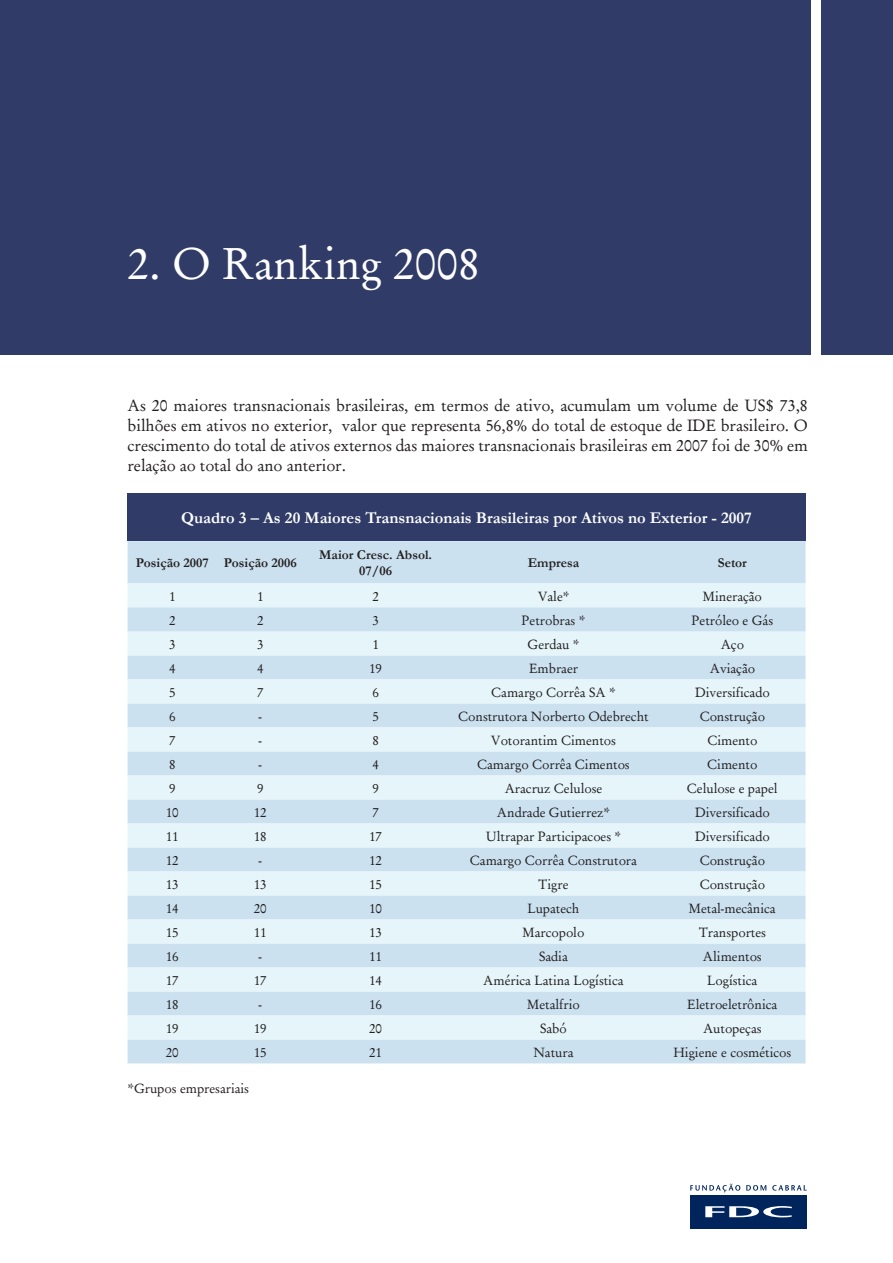
<style>
.page{position:relative;width:893px;height:1263px;background:#fff}
.page>*{position:absolute;margin:0;border:0;box-sizing:border-box;transform-origin:0 0}
.t1{font:45px "Garamond";color:#fff}
.t2{font:16.5px/19.8px "Garamond";color:#231f20;text-align:justify}
.t3{font:700 16.5px "Garamond";color:#fff}
.t4{font:13.5px "Garamond";color:#231f20}
.t5{font:700 13.5px/16.2px "Garamond";color:#231f20;text-align:center}
</style>
<div class="page">
<div style="left:690px;top:1194px;width:117px;height:34px;background:#00255d"></div>
<svg style="left:690px;top:1184px;width:50px;height:8px"></svg>
<svg style="left:746px;top:1185px;width:20px;height:5px"></svg>
<svg style="left:772px;top:1185px;width:35px;height:5px"></svg>
<svg style="left:705px;top:1206px;width:87px;height:11px"></svg>
<div style="left:128px;top:494px;width:678px;height:47px;background:#303c67"></div>
<div style="left:128px;top:541px;width:678px;height:522px;background:#cbe1f0"></div>
<svg style="left:128px;top:583px;width:678px;height:456px;background:#d9ebf5"></svg>
<div style="left:128px;top:607px;width:678px;height:24px;background:#cbe1f0"></div>
<div style="left:128px;top:967px;width:678px;height:24px;background:#e5f5fa"></div>
<div style="left:0;top:0;width:810px;height:355px;background:#303c67"></div>
<div style="left:821px;top:0;width:72px;height:355px;background:#303c67"></div>
<h1 class="t1" style="left:128px;top:232px;width:354px">2. O Ranking 2008</h1>
<p class="t2" style="left:128px;top:395px;width:682px">As 20 maiores transnacionais brasileiras, em termos de ativo, acumulam um volume de US$ 73,8 bilhões em ativos no exterior, valor que representa 56,8% do total de estoque de IDE brasileiro. O crescimento do total de ativos externos das maiores transnacionais brasileiras em 2007 foi de 30% em relação ao total do ano anterior.</p>
<p class="t3" style="left:181px;top:506px;width:572px">Quadro 3 – As 20 Maiores Transnacionais Brasileiras por Ativos no Exterior - 2007</p>
<p class="t5" style="left:136px;top:554px;width:162px">Posição 2007 Posição 2006</p>
<p class="t5" style="left:319px;top:546px;width:114px">Maior Cresc. Absol.<br>07/06</p>
<p class="t5" style="left:528px;top:554px;width:53px">Empresa</p>
<p class="t5" style="left:718px;top:554px;width:31px">Setor</p>
<p class="t4" style="left:169px;top:587px;width:8px">1</p>
<p class="t4" style="left:257px;top:587px;width:8px">1</p>
<p class="t4" style="left:372px;top:587px;width:8px">2</p>
<p class="t4" style="left:538px;top:587px;width:33px">Vale*</p>
<p class="t4" style="left:703px;top:587px;width:61px">Mineração</p>
<p class="t4" style="left:169px;top:611px;width:8px">2</p>
<p class="t4" style="left:257px;top:611px;width:8px">2</p>
<p class="t4" style="left:372px;top:611px;width:8px">3</p>
<p class="t4" style="left:522px;top:611px;width:65px">Petrobras *</p>
<p class="t4" style="left:692px;top:611px;width:83px">Petróleo e Gás</p>
<p class="t4" style="left:169px;top:635px;width:8px">3</p>
<p class="t4" style="left:257px;top:635px;width:8px">3</p>
<p class="t4" style="left:372px;top:635px;width:8px">1</p>
<p class="t4" style="left:528px;top:635px;width:53px">Gerdau *</p>
<p class="t4" style="left:721px;top:635px;width:25px">Aço</p>
<p class="t4" style="left:169px;top:659px;width:8px">4</p>
<p class="t4" style="left:257px;top:659px;width:8px">4</p>
<p class="t4" style="left:369px;top:659px;width:14px">19</p>
<p class="t4" style="left:529px;top:659px;width:50px">Embraer</p>
<p class="t4" style="left:710px;top:659px;width:47px">Aviação</p>
<p class="t4" style="left:169px;top:683px;width:8px">5</p>
<p class="t4" style="left:257px;top:683px;width:8px">7</p>
<p class="t4" style="left:372px;top:683px;width:8px">6</p>
<p class="t4" style="left:491px;top:683px;width:126px">Camargo Corrêa SA *</p>
<p class="t4" style="left:695px;top:683px;width:76px">Diversificado</p>
<p class="t4" style="left:169px;top:707px;width:8px">6</p>
<p class="t4" style="left:259px;top:707px;width:5px">-</p>
<p class="t4" style="left:372px;top:707px;width:8px">5</p>
<p class="t4" style="left:458px;top:707px;width:192px">Construtora Norberto Odebrecht</p>
<p class="t4" style="left:700px;top:707px;width:67px">Construção</p>
<p class="t4" style="left:169px;top:731px;width:8px">7</p>
<p class="t4" style="left:259px;top:731px;width:5px">-</p>
<p class="t4" style="left:372px;top:731px;width:8px">8</p>
<p class="t4" style="left:491px;top:731px;width:126px">Votorantim Cimentos</p>
<p class="t4" style="left:707px;top:731px;width:52px">Cimento</p>
<p class="t4" style="left:169px;top:755px;width:8px">8</p>
<p class="t4" style="left:259px;top:755px;width:5px">-</p>
<p class="t4" style="left:372px;top:755px;width:8px">4</p>
<p class="t4" style="left:477px;top:755px;width:154px">Camargo Corrêa Cimentos</p>
<p class="t4" style="left:707px;top:755px;width:52px">Cimento</p>
<p class="t4" style="left:169px;top:779px;width:8px">9</p>
<p class="t4" style="left:257px;top:779px;width:8px">9</p>
<p class="t4" style="left:372px;top:779px;width:8px">9</p>
<p class="t4" style="left:505px;top:779px;width:99px">Aracruz Celulose</p>
<p class="t4" style="left:687px;top:779px;width:92px">Celulose e papel</p>
<p class="t4" style="left:166px;top:803px;width:14px">10</p>
<p class="t4" style="left:254px;top:803px;width:14px">12</p>
<p class="t4" style="left:372px;top:803px;width:8px">7</p>
<p class="t4" style="left:497px;top:803px;width:114px">Andrade Gutierrez*</p>
<p class="t4" style="left:695px;top:803px;width:76px">Diversificado</p>
<p class="t4" style="left:166px;top:827px;width:14px">11</p>
<p class="t4" style="left:254px;top:827px;width:14px">18</p>
<p class="t4" style="left:369px;top:827px;width:14px">17</p>
<p class="t4" style="left:486px;top:827px;width:137px">Ultrapar Participacoes *</p>
<p class="t4" style="left:695px;top:827px;width:76px">Diversificado</p>
<p class="t4" style="left:166px;top:851px;width:14px">12</p>
<p class="t4" style="left:258px;top:851px;width:5px">-</p>
<p class="t4" style="left:369px;top:851px;width:14px">12</p>
<p class="t4" style="left:470px;top:851px;width:168px">Camargo Corrêa Construtora</p>
<p class="t4" style="left:700px;top:851px;width:67px">Construção</p>
<p class="t4" style="left:166px;top:875px;width:14px">13</p>
<p class="t4" style="left:254px;top:875px;width:14px">13</p>
<p class="t4" style="left:369px;top:875px;width:14px">15</p>
<p class="t4" style="left:538px;top:875px;width:32px">Tigre</p>
<p class="t4" style="left:700px;top:875px;width:67px">Construção</p>
<p class="t4" style="left:166px;top:899px;width:14px">14</p>
<p class="t4" style="left:254px;top:899px;width:14px">20</p>
<p class="t4" style="left:369px;top:899px;width:14px">10</p>
<p class="t4" style="left:527px;top:899px;width:54px">Lupatech</p>
<p class="t4" style="left:689px;top:899px;width:88px">Metal-mecânica</p>
<p class="t4" style="left:166px;top:923px;width:14px">15</p>
<p class="t4" style="left:254px;top:923px;width:14px">11</p>
<p class="t4" style="left:369px;top:923px;width:14px">13</p>
<p class="t4" style="left:523px;top:923px;width:63px">Marcopolo</p>
<p class="t4" style="left:699px;top:923px;width:69px">Transportes</p>
<p class="t4" style="left:166px;top:947px;width:14px">16</p>
<p class="t4" style="left:258px;top:947px;width:5px">-</p>
<p class="t4" style="left:369px;top:947px;width:14px">11</p>
<p class="t4" style="left:539px;top:947px;width:30px">Sadia</p>
<p class="t4" style="left:703px;top:947px;width:60px">Alimentos</p>
<p class="t4" style="left:166px;top:971px;width:14px">17</p>
<p class="t4" style="left:254px;top:971px;width:14px">17</p>
<p class="t4" style="left:369px;top:971px;width:14px">14</p>
<p class="t4" style="left:483px;top:971px;width:142px">América Latina Logística</p>
<p class="t4" style="left:707px;top:971px;width:52px">Logística</p>
<p class="t4" style="left:166px;top:995px;width:14px">18</p>
<p class="t4" style="left:258px;top:995px;width:5px">-</p>
<p class="t4" style="left:369px;top:995px;width:14px">16</p>
<p class="t4" style="left:527px;top:995px;width:54px">Metalfrio</p>
<p class="t4" style="left:687px;top:995px;width:92px">Eletroeletrônica</p>
<p class="t4" style="left:166px;top:1019px;width:14px">19</p>
<p class="t4" style="left:254px;top:1019px;width:14px">19</p>
<p class="t4" style="left:369px;top:1019px;width:14px">20</p>
<p class="t4" style="left:540px;top:1019px;width:28px">Sabó</p>
<p class="t4" style="left:703px;top:1019px;width:60px">Autopeças</p>
<p class="t4" style="left:166px;top:1043px;width:14px">20</p>
<p class="t4" style="left:254px;top:1043px;width:14px">15</p>
<p class="t4" style="left:369px;top:1043px;width:14px">21</p>
<p class="t4" style="left:533px;top:1043px;width:42px">Natura</p>
<p class="t4" style="left:673px;top:1043px;width:119px">Higiene e cosméticos</p>
<p class="t4" style="left:128px;top:1080px;width:123px">*Grupos empresariais</p>
</div>
